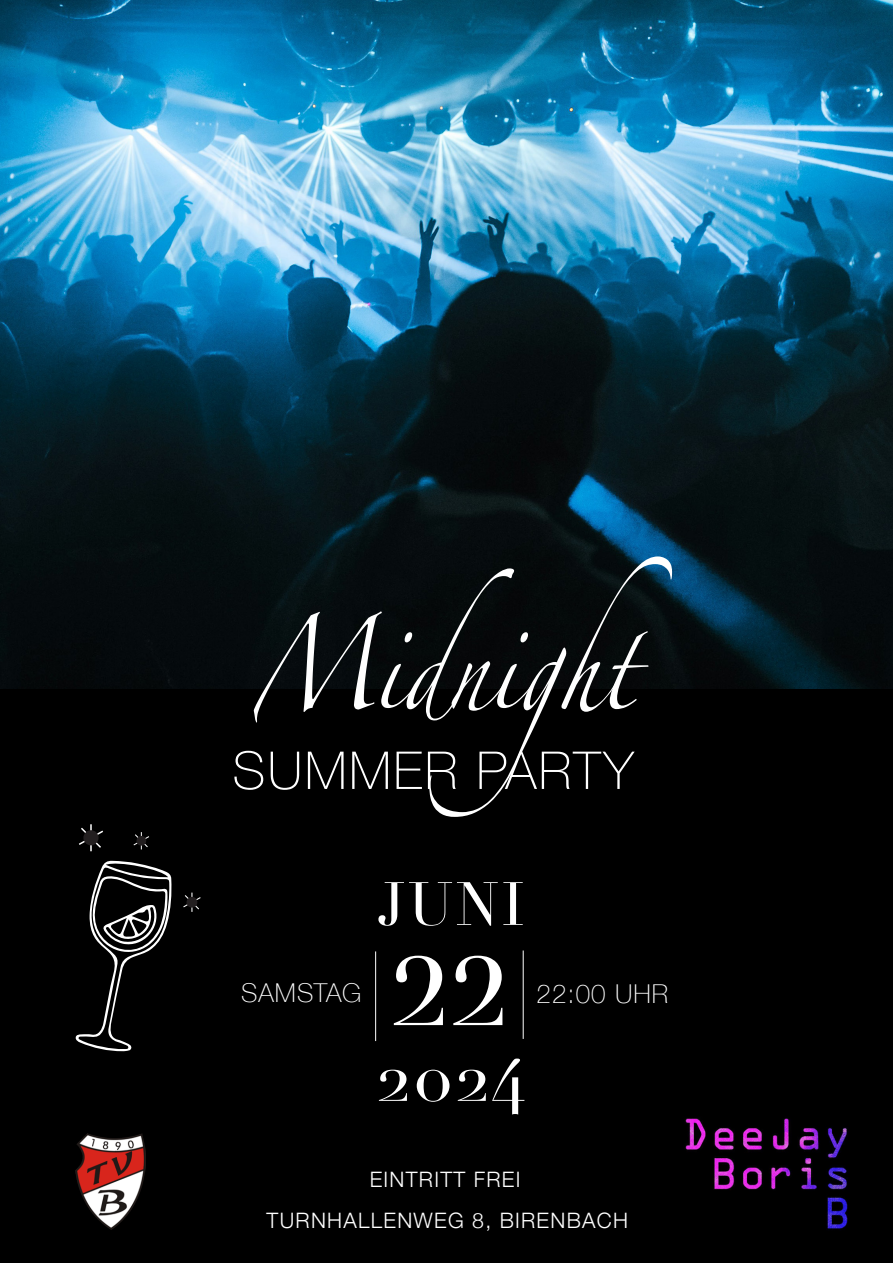
<style>
.page{position:relative;width:893px;height:1263px;background:#fff}
.page>*{position:absolute;margin:0;border:0;box-sizing:border-box;transform-origin:0 0}
.t1{font:157.12px "Didot";color:#fff;scale:.79 1}
.t2{font:82.57px "Zapfino";color:#fff;scale:.79 1}
.t3{font:70.57px "Didot";color:#fff}
.t4{font:60px "Didot";color:#fff}
.t5{font:100 52.2px "Helvetica Neue";letter-spacing:.04em;color:#fff}
.t6{font:100 25.95px "Helvetica Neue";letter-spacing:.04em;color:#fff}
.t7{font:300 21.23px "Helvetica Neue";letter-spacing:.06em;color:#fff}
</style>
<div class="page">
<div style="left:0;top:681px;width:893px;height:582px;background:#000"></div>
<img style="left:0;top:0;width:893px;height:688px">
<svg style="left:75px;top:860px;width:97px;height:191px"></svg>
<hr style="left:90px;top:824px;width:2px;height:27px;background:#fff">
<svg style="left:79px;top:826px;width:24px;height:23px"></svg>
<div style="left:83px;top:830px;width:16px;height:15px;background:#231f20;border-radius:50%"></div>
<svg style="left:183px;top:892px;width:18px;height:20px"></svg>
<div style="left:187px;top:897px;width:10px;height:11px;background:#231f20;border-radius:50%"></div>
<svg style="left:133px;top:832px;width:16px;height:17px"></svg>
<div style="left:136px;top:836px;width:10px;height:10px;background:#231f20;border-radius:50%"></div>
<hr style="left:375px;top:951px;width:1px;height:90px;background:#fff">
<hr style="left:523px;top:950px;width:1px;height:89px;background:#fff">
<img style="left:685px;top:1118px;width:163px;height:112px">
<img style="left:76px;top:1133px;width:70px;height:96px">
<h2 class="t2" style="left:252px;top:631px;width:533px">Midnight</h2>
<h3 class="t5" style="left:232px;top:731px;width:403px">SUMMER PARTY</h3>
<p class="t6" style="left:241px;top:973px;width:122px">SAMSTAG</p>
<h3 class="t4" style="left:378px;top:868px;width:149px">JUNI</h3>
<h1 class="t1" style="left:390px;top:876px;width:152px">22</h1>
<h3 class="t3" style="left:377px;top:1034px;width:148px">2024</h3>
<p class="t6" style="left:537px;top:974px;width:133px">22:00 UHR</p>
<p class="t7" style="left:370px;top:1162px;width:152px">EINTRITT FREI</p>
<p class="t7" style="left:267px;top:1203px;width:363px">TURNHALLENWEG 8, BIRENBACH</p>
</div>
